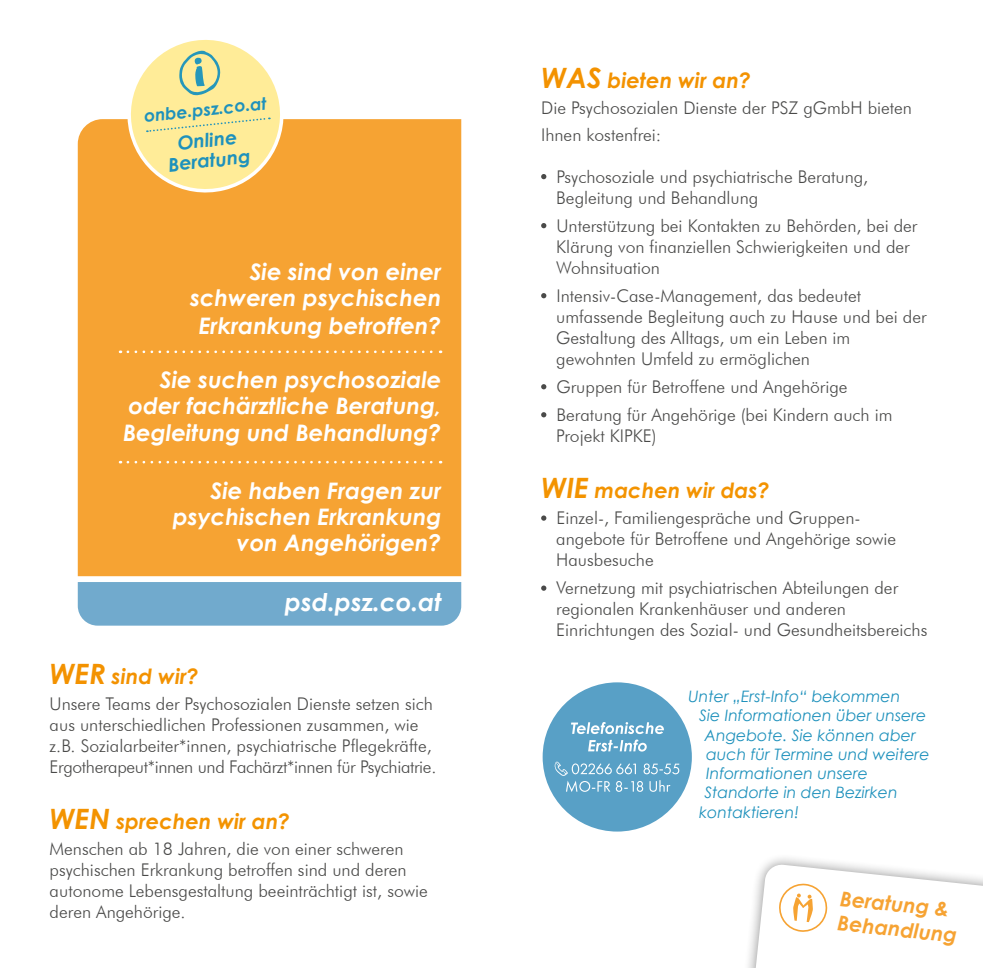
<style>
.page{position:relative;width:983px;height:968px;background:#fff}
.page>*{position:absolute;margin:0;border:0;box-sizing:border-box;transform-origin:0 0}
.t1{font:italic 700 24.5px "Century Gothic";color:#fff}
.t2{font:italic 700 22.75px/26.2px "Century Gothic";color:#fff;text-align:right}
.t3{font:italic 700 21px "Century Gothic";color:#f39300}
.t4{font:italic 700 21px "Century Gothic";color:#f39200}
.t5{font:italic 700 20.47px/24.7px "Century Gothic";color:#f6a333}
.t6{font:italic 700 18.9px/20.7px "Century Gothic Pro";color:#1e91bc;text-align:center}
.t7{font:300 17.5px/21px "Futura BT";color:#4a4a49}
.t8{font:italic 700 17.15px "Century Gothic Pro";color:#1e91bc}
.t9{font:italic 15.75px "Century Gothic";color:#1e91bc}
.s1{font-size:28px}
</style>
<div class="page">
<div style="left:78px;top:119px;width:383px;height:457px;background:#f6a333"></div>
<svg style="left:128px;top:350px;width:313px;height:3px"></svg>
<svg style="left:128px;top:461px;width:313px;height:2px"></svg>
<svg style="left:541px;top:174px;width:5px;height:5px"></svg>
<svg style="left:541px;top:223px;width:5px;height:5px"></svg>
<svg style="left:541px;top:293px;width:5px;height:5px"></svg>
<svg style="left:541px;top:384px;width:5px;height:5px"></svg>
<svg style="left:541px;top:412px;width:5px;height:5px"></svg>
<svg style="left:541px;top:515px;width:5px;height:5px"></svg>
<svg style="left:541px;top:585px;width:5px;height:5px"></svg>
<div style="left:78px;top:582px;width:383px;height:43px;background:#71aacd"></div>
<svg style="left:748px;top:862px;width:234px;height:105px"></svg>
<svg style="left:121px;top:39px;width:168px;height:160px"></svg>
<div style="left:542px;top:682px;width:149px;height:149px;background:#58a0c6;border-radius:50%"></div>
<svg style="left:571px;top:722px;width:92px;height:29px"></svg>
<svg style="left:554px;top:761px;width:125px;height:31px"></svg>
<p class="t8" style="left:143px;top:105px;width:125px;rotate:-6deg">onbe.psz.co.at</p>
<p class="t6" style="left:165px;top:133px;width:84px;rotate:-6deg">Online<br>Beratung</p>
<h2 class="t2" style="left:190px;top:257px;width:253px;line-height:27.1px">Sie sind von einer schweren psychischen<br>Erkrankung betroffen?</h2>
<h2 class="t2" style="left:123px;top:366px;width:320px;text-align:justify;text-indent:37px">Sie suchen psychosoziale oder fachärztliche Beratung, Begleitung und Behandlung?</h2>
<h2 class="t2" style="left:173px;top:476px;width:270px">Sie haben Fragen zur psychischen Erkrankung von Angehörigen?</h2>
<h1 class="t1" style="left:285px;top:583px;width:158px">psd.psz.co.at</h1>
<p class="t4" style="left:50px;top:660px;width:150px"><span class="s1">WER</span> sind wir?</p>
<p class="t7" style="left:50px;top:693px;width:388px">Unsere Teams der Psychosozialen Dienste setzen sich aus unterschiedlichen Professionen zusammen, wie z.B. Sozialarbeiter*innen, psychiatrische Pflegekräfte, Ergotherapeut*innen und Fachärzt*innen für Psychiatrie.</p>
<p class="t3" style="left:50px;top:805px;width:242px"><span class="s1">WEN</span> sprechen wir an?</p>
<p class="t7" style="left:50px;top:838px;width:379px">Menschen ab 18 Jahren, die von einer schweren psychischen Erkrankung betroffen sind und deren autonome Lebensgestaltung beeinträchtigt ist, sowie deren Angehörige.</p>
<p class="t4" style="left:541px;top:65px;width:211px"><span class="s1">WAS</span> bieten wir an?</p>
<p class="t7" style="left:541px;top:95px;width:372px;line-height:26.2px">Die Psychosozialen Dienste der PSZ gGmbH bieten<br>Ihnen kostenfrei:</p>
<p class="t7" style="left:556px;top:166px;width:313px">Psychosoziale und psychiatrische Beratung,<br>Begleitung und Behandlung</p>
<p class="t7" style="left:556px;top:215px;width:362px">Unterstützung bei Kontakten zu Behörden, bei der<br>Klärung von finanziellen Schwierigkeiten und der<br>Wohnsituation</p>
<p class="t7" style="left:556px;top:285px;width:372px">Intensiv-Case-Management, das bedeutet umfassende Begleitung auch zu Hause und bei der Gestaltung des Alltags, um ein Leben im gewohnten Umfeld zu ermöglichen</p>
<p class="t7" style="left:556px;top:372px;width:337px;line-height:28px">Gruppen für Betroffene und Angehörige<br>Beratung für Angehörige (bei Kindern auch im</p>
<p class="t7" style="left:556px;top:425px;width:102px">Projekt KIPKE)</p>
<p class="t3" style="left:541px;top:474px;width:230px"><span class="s1">WIE</span> machen wir das?</p>
<p class="t7" style="left:556px;top:507px;width:341px">Einzel-, Familiengespräche und Gruppen&shy;angebote für Betroffene und Angehörige sowie<br>Hausbesuche</p>
<p class="t7" style="left:556px;top:577px;width:372px">Vernetzung mit psychiatrischen Abteilungen der regionalen Krankenhäuser und anderen<br>Einrichtungen des Sozial- und Gesundheitsbereichs</p>
<p class="t9" style="left:688px;top:686px;width:213px">Unter „Erst-Info“ bekommen</p>
<p class="t9" style="left:699px;top:706px;width:229px">Sie Informationen über unsere</p>
<p class="t9" style="left:704px;top:725px;width:213px">Angebote. Sie können aber</p>
<p class="t9" style="left:706px;top:744px;width:225px">auch für Termine und weitere</p>
<p class="t9" style="left:706px;top:763px;width:163px">Informationen unsere</p>
<p class="t9" style="left:704px;top:783px;width:195px">Standorte in den Bezirken</p>
<p class="t9" style="left:699px;top:802px;width:101px">kontaktieren!</p>
<p class="t5" style="left:841px;top:884px;width:121px;rotate:6deg">Beratung &amp;<br>Behandlung</p>
</div>
